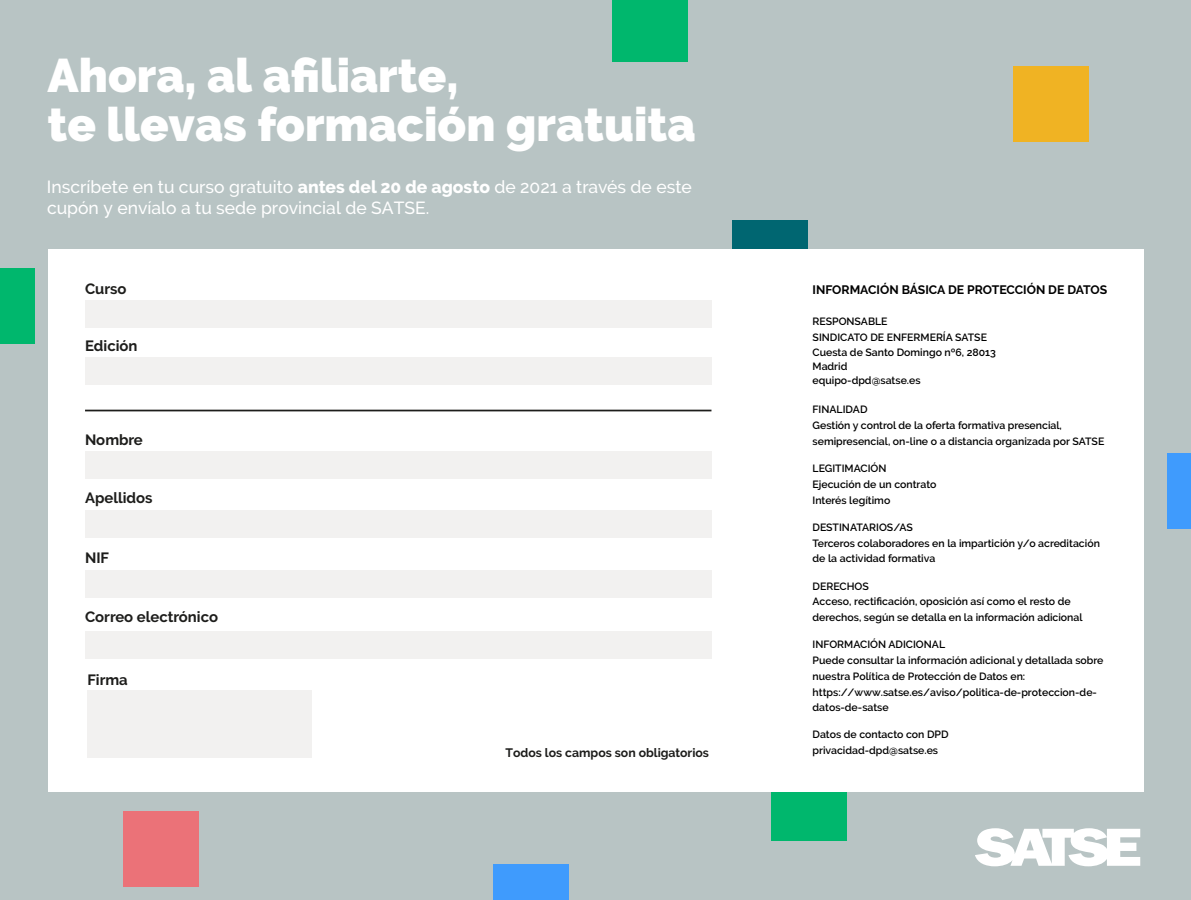
<style>
.page{position:relative;width:1191px;height:900px;background:#fff}
.page>*{position:absolute;margin:0;border:0;box-sizing:border-box;transform-origin:0 0}
.t1{font:900 46.9px/48.5px "Raleway";color:#fff}
.t2{font:500 17.5px/21px "Raleway";color:#fff}
.t3{font:700 14.88px "Raleway";color:#1d1d1b}
.t4{font:700 12.25px "Raleway";color:#000}
.t5{font:700 12.25px "Raleway";color:#1d1d1b}
.t6{font:600 10.5px/15.8px "Raleway";color:#000}
.s1{font-weight:800}
</style>
<div class="page">
<div style="left:0;top:0;width:1190px;height:899px;background:#b8c4c4"></div>
<div style="left:1013px;top:66px;width:75px;height:75px;background:#f0b323"></div>
<div style="left:1168px;top:453px;width:23px;height:75px;background:#3f9bfd"></div>
<div style="left:494px;top:863px;width:75px;height:36px;background:#3f9bfd"></div>
<div style="left:771px;top:765px;width:75px;height:75px;background:#00b76d"></div>
<div style="left:732px;top:220px;width:75px;height:75px;background:#006671"></div>
<div style="left:0;top:268px;width:35px;height:75px;background:#00b76d"></div>
<div style="left:612px;top:0;width:75px;height:62px;background:#00b76d"></div>
<div style="left:124px;top:811px;width:75px;height:75px;background:#eb7278"></div>
<div style="left:49px;top:250px;width:1095px;height:541px;background:#fff"></div>
<hr style="left:85px;top:409px;width:626px;height:2px;background:#1d1d1b">
<div style="left:87px;top:690px;width:225px;height:67px;background:#f2f1f0"></div>
<div style="left:85px;top:300px;width:626px;height:28px;background:#f2f1f0"></div>
<div style="left:85px;top:357px;width:626px;height:28px;background:#f2f1f0"></div>
<div style="left:85px;top:451px;width:626px;height:28px;background:#f2f1f0"></div>
<div style="left:85px;top:569px;width:626px;height:28px;background:#f2f1f0"></div>
<div style="left:85px;top:509px;width:626px;height:28px;background:#f2f1f0"></div>
<div style="left:85px;top:630px;width:626px;height:28px;background:#f2f1f0"></div>
<svg style="left:975px;top:828px;width:165px;height:38px"></svg>
<h1 class="t1" style="left:48px;top:52px;width:649px">Ahora, al afiliarte,<br>te llevas formación gratuita</h1>
<h2 class="t2" style="left:47px;top:176px;width:646px">Inscríbete en tu curso gratuito <span class="s1">antes del 20 de agosto</span> de 2021 a través de este cupón y envíalo a tu sede provincial de SATSE.</h2>
<h3 class="t3" style="left:85px;top:280px;width:43px">Curso</h3>
<h3 class="t3" style="left:85px;top:337px;width:54px">Edición</h3>
<h3 class="t3" style="left:85px;top:431px;width:59px">Nombre</h3>
<h3 class="t3" style="left:85px;top:489px;width:69px">Apellidos</h3>
<h3 class="t3" style="left:85px;top:549px;width:26px">NIF</h3>
<h3 class="t3" style="left:85px;top:608px;width:134px">Correo electrónico</h3>
<h3 class="t3" style="left:87px;top:671px;width:42px">Firma</h3>
<p class="t5" style="left:505px;top:745px;width:205px">Todos los campos son obligatorios</p>
<p class="t4" style="left:812px;top:282px;width:296px">INFORMACIÓN BÁSICA DE PROTECCIÓN DE DATOS</p>
<p class="t6" style="left:812px;top:313px;width:185px">RESPONSABLE<br>SINDICATO DE ENFERMERÍA SATSE<br>Cuesta de Santo Domingo nº6, 28013</p>
<p class="t6" style="left:812px;top:359px;width:110px;line-height:14px">Madrid equipo-dpd@satse.es</p>
<p class="t6" style="left:812px;top:402px;width:293px">FINALIDAD<br>Gestión y control de la oferta formativa presencial, semipresencial, on-line o a distancia organizada por SATSE</p>
<p class="t6" style="left:812px;top:460px;width:125px">LEGITIMACIÓN<br>Ejecución de un contrato<br>Interés legítimo</p>
<p class="t6" style="left:812px;top:519px;width:289px">DESTINATARIOS/AS<br>Terceros colaboradores en la impartición y/o acreditación de la actividad formativa</p>
<p class="t6" style="left:812px;top:578px;width:58px">DERECHOS</p>
<p class="t6" style="left:812px;top:609px;width:272px">derechos, según se detalla en la información adicional</p>
<p class="t6" style="left:812px;top:636px;width:292px">INFORMACIÓN ADICIONAL<br>Puede consultar la información adicional y detallada sobre nuestra Política de Protección de Datos en: https://www.satse.es/aviso/politica-de-proteccion-de&shy;datos-de-satse</p>
<p class="t6" style="left:812px;top:726px;width:138px">Datos de contacto con DPD privacidad-dpd@satse.es</p>
<p class="t6" style="left:812px;top:593px;width:260px">Acceso, rectificación, oposición así como el resto de</p>
</div>
